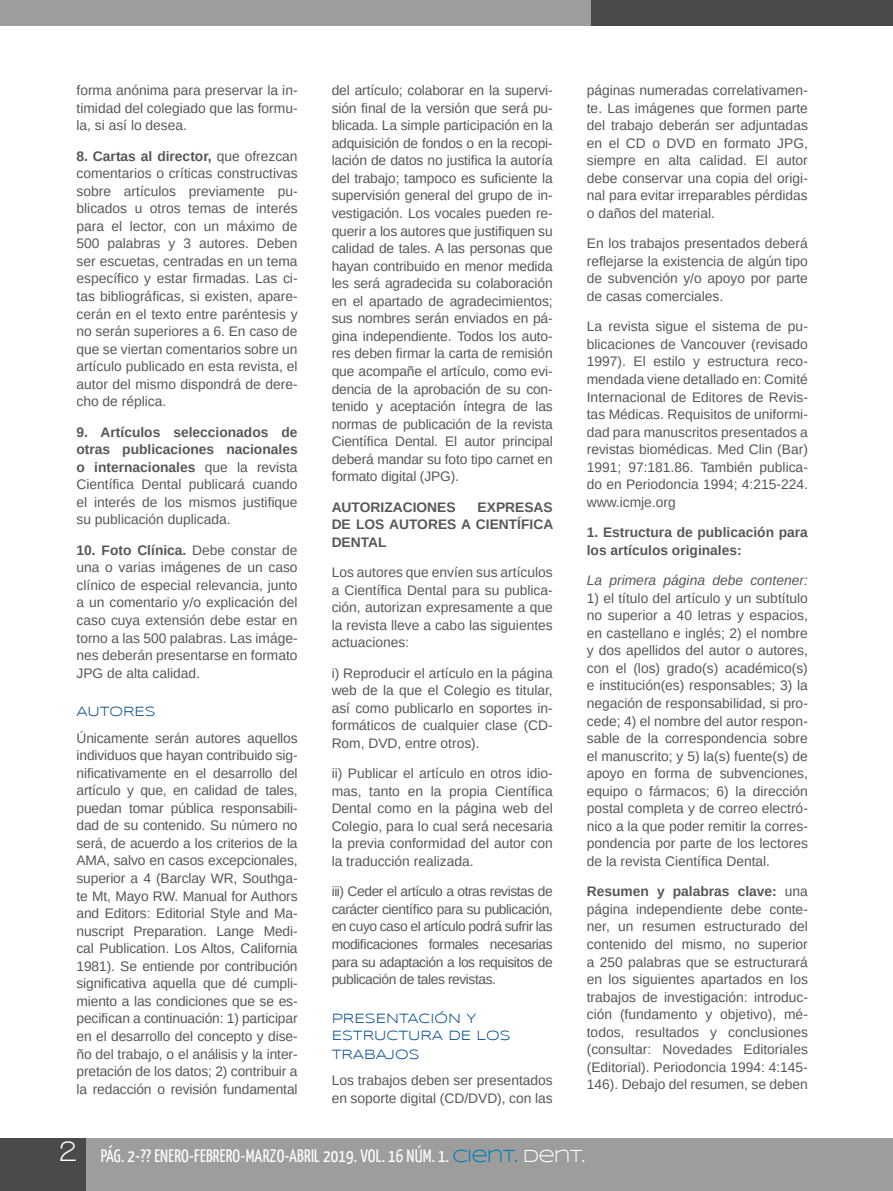
<style>
.page{position:relative;width:893px;height:1191px;background:#fff}
.page>*{position:absolute;margin:0;border:0;box-sizing:border-box;transform-origin:0 0}
.t1{font:700 30px "Walkway";color:#fff}
.t2{font:18px "Yanone Kaffeesatz";letter-spacing:.01em;color:#fff}
.t3{font:13.8px/17.5px "Arimo";color:#575756;text-align:justify}
.t4{font:700 13.8px/17.5px "Arimo";color:#575756;text-align:justify}
.t5{font:13.8px/18.1px "Syncopate";color:#004987}
.t6{font:italic 13.8px "Arimo";color:#575756}
.s1{font-weight:700}
.s2{font-family:"Syncopate";color:#007cba}
.s3{font-family:"Syncopate"}
</style>
<div class="page">
<div style="left:0;top:1138px;width:893px;height:53px;background:#9d9d9c"></div>
<div style="left:0;top:1138px;width:85px;height:53px;background:#4a4a49"></div>
<div style="left:0;top:0;width:893px;height:25px;background:#9d9d9c"></div>
<div style="left:591px;top:0;width:302px;height:25px;background:#4a4a49"></div>
<p class="t3" style="left:77px;top:82px;width:223px">forma anónima para preservar la in&shy;timidad del colegiado que las formu&shy;la, si así lo desea.</p>
<p class="t3" style="left:77px;top:147px;width:223px"><span class="s1">8. Cartas al director,</span> que ofrezcan comentarios o críticas constructivas sobre artículos previamente pu&shy;blicados u otros temas de interés para el lector, con un máximo de 500 palabras y 3 autores. Deben ser escuetas, centradas en un tema específico y estar firmadas. Las ci&shy;tas bibliográficas, si existen, apare&shy;cerán en el texto entre paréntesis y no serán superiores a 6. En caso de que se viertan comentarios sobre un artículo publicado en esta revista, el autor del mismo dispondrá de dere&shy;cho de réplica.</p>
<p class="t3" style="left:77px;top:423px;width:223px"><span class="s1">9. Artículos seleccionados de otras publicaciones nacionales o internacionales</span> que la revista Científica Dental publicará cuando el interés de los mismos justifique su publicación duplicada.</p>
<p class="t3" style="left:77px;top:541px;width:223px"><span class="s1">10. Foto Clínica.</span> Debe constar de una o varias imágenes de un caso clínico de especial relevancia, junto a un comentario y/o explicación del caso cuya extensión debe estar en torno a las 500 palabras. Las imáge&shy;nes deberán presentarse en formato JPG de alta calidad.</p>
<p class="t5" style="left:77px;top:703px;width:81px">AUTORES</p>
<p class="t3" style="left:77px;top:729px;width:223px">Únicamente serán autores aquellos individuos que hayan contribuido sig&shy;nificativamente en el desarrollo del artículo y que, en calidad de tales, puedan tomar pública responsabili&shy;dad de su contenido. Su número no será, de acuerdo a los criterios de la AMA, salvo en casos excepcionales, superior a 4 (Barclay WR, Southga&shy;te Mt, Mayo RW. Manual for Authors and Editors: Editorial Style and Ma&shy;nuscript Preparation. Lange Medi&shy;cal Publication. Los Altos, California 1981). Se entiende por contribución significativa aquella que dé cumpli&shy;miento a las condiciones que se es&shy;pecifican a continuación: 1) participar en el desarrollo del concepto y dise&shy;ño del trabajo, o el análisis y la inter&shy;pretación de los datos; 2) contribuir a la redacción o revisión fundamental</p>
<p class="t3" style="left:332px;top:82px;width:223px">del artículo; colaborar en la supervi&shy;sión final de la versión que será pu&shy;blicada. La simple participación en la adquisición de fondos o en la recopi&shy;lación de datos no justifica la autoría del trabajo; tampoco es suficiente la supervisión general del grupo de in&shy;vestigación. Los vocales pueden re&shy;querir a los autores que justifiquen su calidad de tales. A las personas que hayan contribuido en menor medida les será agradecida su colaboración en el apartado de agradecimientos; sus nombres serán enviados en pá&shy;gina independiente. Todos los auto&shy;res deben firmar la carta de remisión que acompañe el artículo, como evi&shy;dencia de la aprobación de su con&shy;tenido y aceptación íntegra de las normas de publicación de la revista Científica Dental. El autor principal deberá mandar su foto tipo carnet en formato digital (JPG).</p>
<p class="t4" style="left:332px;top:498px;width:125px">AUTORIZACIONES</p>
<p class="t4" style="left:332px;top:498px;width:223px;text-indent:146px">EXPRESAS DE LOS AUTORES A CIENTÍFICA DENTAL</p>
<p class="t3" style="left:332px;top:563px;width:223px">Los autores que envíen sus artículos a Científica Dental para su publica&shy;ción, autorizan expresamente a que la revista lleve a cabo las siguientes actuaciones:</p>
<p class="t3" style="left:332px;top:664px;width:223px">i) Reproducir el artículo en la página web de la que el Colegio es titular, así como publicarlo en soportes in&shy;formáticos de cualquier clase (CD-Rom, DVD, entre otros).</p>
<p class="t3" style="left:332px;top:764px;width:223px">ii) Publicar el artículo en otros idio&shy;mas, tanto en la propia Científica Dental como en la página web del Colegio, para lo cual será necesaria la previa conformidad del autor con la traducción realizada.</p>
<p class="t3" style="left:332px;top:883px;width:223px">iii) Ceder el artículo a otras revistas de carácter científico para su publicación, en cuyo caso el artículo podrá sufrir las modificaciones formales necesarias para su adaptación a los requisitos de publicación de tales revistas.</p>
<p class="t5" style="left:332px;top:1009px;width:180px">PRESENTACIÓN Y<br>ESTRUCTURA DE LOS<br>TRABAJOS</p>
<p class="t3" style="left:332px;top:1071px;width:223px">Los trabajos deben ser presentados en soporte digital (CD/DVD), con las</p>
<p class="t3" style="left:587px;top:82px;width:223px">páginas numeradas correlativamen&shy;te. Las imágenes que formen parte del trabajo deberán ser adjuntadas en el CD o DVD en formato JPG, siempre en alta calidad. El autor debe conservar una copia del origi&shy;nal para evitar irreparables pérdidas o daños del material.</p>
<p class="t3" style="left:587px;top:235px;width:223px">En los trabajos presentados deberá reflejarse la existencia de algún tipo de subvención y/o apoyo por parte de casas comerciales.</p>
<p class="t3" style="left:587px;top:318px;width:223px">La revista sigue el sistema de pu&shy;blicaciones de Vancouver (revisado 1997). El estilo y estructura reco&shy;mendada viene detallado en: Comité Internacional de Editores de Revis&shy;tas Médicas. Requisitos de uniformi&shy;dad para manuscritos presentados a revistas biomédicas. Med Clin (Bar)<br>1991; 97:181.86. También publica&shy;do en Periodoncia 1994; 4:215-224. www.icmje.org</p>
<p class="t4" style="left:587px;top:524px;width:223px">1. Estructura de publicación para los artículos originales:</p>
<p class="t6" style="left:587px;top:571px;width:223px">La primera página debe contener:</p>
<p class="t3" style="left:587px;top:589px;width:223px">1) el título del artículo y un subtítulo no superior a 40 letras y espacios, en castellano e inglés; 2) el nombre y dos apellidos del autor o autores, con el (los) grado(s) académico(s) e institución(es) responsables; 3) la negación de responsabilidad, si pro&shy;cede; 4) el nombre del autor respon&shy;sable de la correspondencia sobre el manuscrito; y 5) la(s) fuente(s) de apoyo en forma de subvenciones, equipo o fármacos; 6) la dirección postal completa y de correo electró&shy;nico a la que poder remitir la corres&shy;pondencia por parte de los lectores de la revista Científica Dental.</p>
<p class="t3" style="left:587px;top:883px;width:223px"><span class="s1">Resumen y palabras clave:</span> una página independiente debe conte&shy;ner, un resumen estructurado del contenido del mismo, no superior a 250 palabras que se estructurará en los siguientes apartados en los trabajos de investigación: introduc&shy;ción (fundamento y objetivo), mé&shy;todos, resultados y conclusiones (consultar: Novedades Editoriales (Editorial). Periodoncia 1994: 4:145- 146). Debajo del resumen, se deben</p>
<h1 class="t1" style="left:59px;top:1134px;width:19px">2</h1>
<h2 class="t2" style="left:101px;top:1144px;width:486px">PÁG. 2-?? ENERO-FEBRERO-MARZO-ABRIL 2019. VOL. 16 NÚM. 1. <span class="s2">CIENT.</span> <span class="s3">DENT.</span></h2>
</div>
